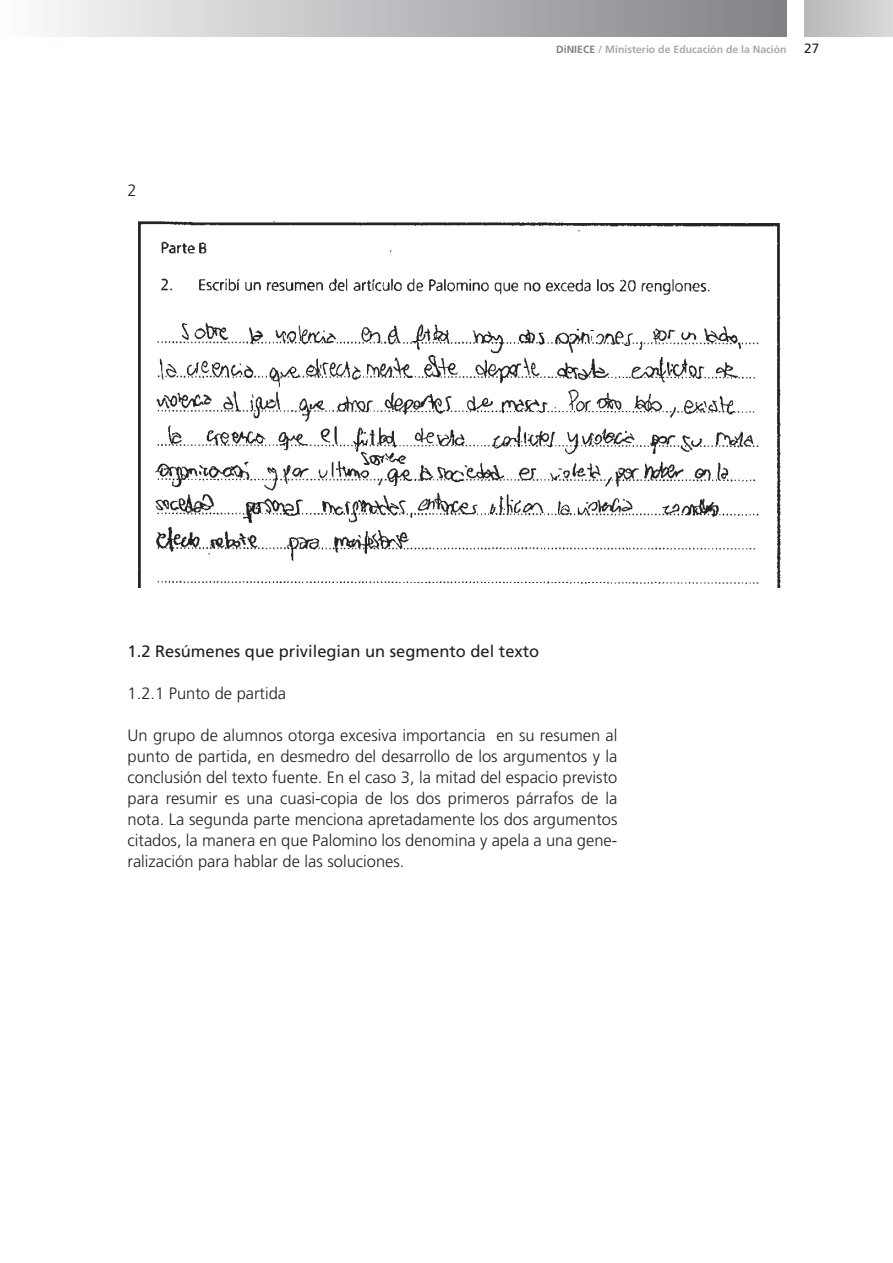
<style>
.page{position:relative;width:893px;height:1263px;background:#fff}
.page>*{position:absolute;margin:0;border:0;box-sizing:border-box;transform-origin:0 0}
.t1{font:300 16.5px/21px "Frutiger";color:#231f20;text-align:justify}
.t2{font:16.5px "Frutiger";color:#231f20}
.t3{font:13.5px "Frutiger";color:#231f20}
.t4{font:700 10.5px "Frutiger";color:#a8a9ad}
.s1{color:#808285}
</style>
<div class="page">
<div style="left:805px;top:0;width:88px;height:37px;background:linear-gradient(to right,#b7b9ba,#d9d9db)"></div>
<div style="left:1px;top:0;width:786px;height:37px;background:linear-gradient(to right,#fbfbfc,#7e8084)"></div>
<img style="left:138px;top:220px;width:643px;height:367px">
<p class="t1" style="left:128px;top:179px;width:11px">2</p>
<p class="t4" style="left:556px;top:44px;width:232px"><span class="s1">DiNIECE</span> / Ministerio de Educación de la Nación</p>
<p class="t3" style="left:804px;top:41px;width:17px">27</p>
<p class="t2" style="left:128px;top:642px;width:413px">1.2 Resúmenes que privilegian un segmento del texto</p>
<p class="t1" style="left:128px;top:683px;width:160px">1.2.1 Punto de partida</p>
<p class="t1" style="left:128px;top:725px;width:491px">Un grupo de alumnos otorga excesiva importancia en su resumen al punto de partida, en desmedro del desarrollo de los argumentos y la conclusión del texto fuente. En el caso 3, la mitad del espacio previsto para resumir es una cuasi-copia de los dos primeros párrafos de la nota. La segunda parte menciona apretadamente los dos argumentos citados, la manera en que Palomino los denomina y apela a una gene&shy;ralización para hablar de las soluciones.</p>
</div>
